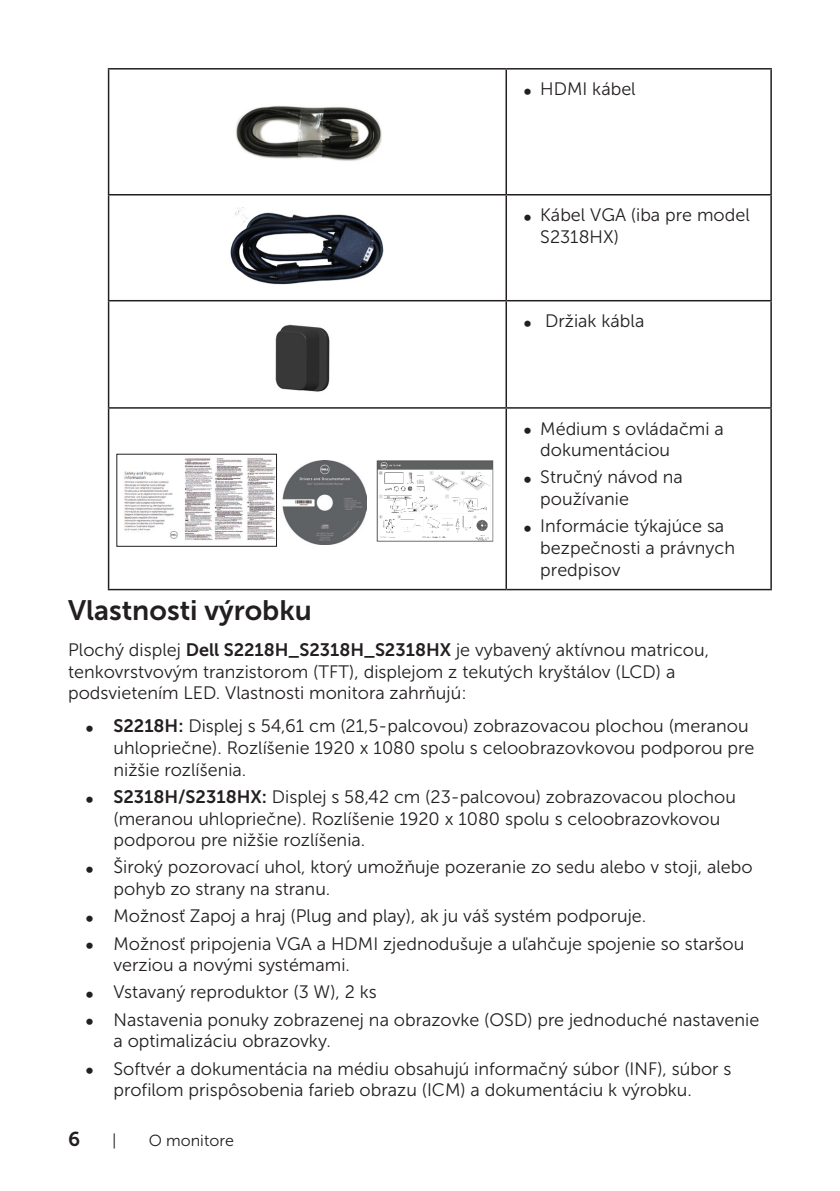
<style>
.page{position:relative;width:840px;height:1191px;background:#fff}
.page>*{position:absolute;margin:0;border:0;box-sizing:border-box;transform-origin:0 0}
.Head_2{font:28px "Museo Sans For Dell 700";color:#231f20}
.pages{font:20px "Museo Sans For Dell 700";color:#231f20}
.text{font:18px/21.6px "Museo Sans For Dell 300";color:#231f20}
.pages-2{font:16px "Museo Sans For Dell 300";color:#231f20}
.s1{font-family:"Museo Sans For Dell 700"}
</style>
<div class="page">
<hr style="left:108px;top:68px;width:398px;height:2px;background:#231f20">
<hr style="left:108px;top:70px;width:1px;height:124px;background:#231f20">
<hr style="left:506px;top:68px;width:265px;height:2px;background:#231f20">
<hr style="left:505px;top:70px;width:1px;height:124px;background:#231f20">
<hr style="left:770px;top:70px;width:1px;height:124px;background:#231f20">
<hr style="left:108px;top:194px;width:398px;height:1px;background:#231f20">
<hr style="left:108px;top:195px;width:1px;height:105px;background:#231f20">
<hr style="left:506px;top:194px;width:265px;height:1px;background:#231f20">
<hr style="left:505px;top:195px;width:1px;height:105px;background:#231f20">
<hr style="left:770px;top:195px;width:1px;height:105px;background:#231f20">
<hr style="left:108px;top:300px;width:398px;height:1px;background:#231f20">
<hr style="left:108px;top:301px;width:1px;height:106px;background:#231f20">
<hr style="left:506px;top:300px;width:265px;height:1px;background:#231f20">
<hr style="left:505px;top:301px;width:1px;height:106px;background:#231f20">
<hr style="left:770px;top:301px;width:1px;height:106px;background:#231f20">
<hr style="left:108px;top:407px;width:398px;height:2px;background:#231f20">
<hr style="left:108px;top:409px;width:1px;height:180px;background:#231f20">
<hr style="left:506px;top:407px;width:265px;height:2px;background:#231f20">
<hr style="left:505px;top:409px;width:1px;height:180px;background:#231f20">
<hr style="left:770px;top:409px;width:1px;height:180px;background:#231f20">
<hr style="left:108px;top:589px;width:398px;height:1px;background:#231f20">
<hr style="left:506px;top:589px;width:265px;height:1px;background:#231f20">
<img style="left:236px;top:106px;width:145px;height:55px">
<img style="left:230px;top:208px;width:153px;height:77px">
<img style="left:275px;top:324px;width:55px;height:68px">
<div style="left:280px;top:347px;width:21px;height:27px;background:#383838"></div>
<img style="left:276px;top:456px;width:218px;height:90px">
<img style="left:124px;top:458px;width:150px;height:83px">
<img style="left:281px;top:461px;width:85px;height:83px">
<p class="text" style="left:523px;top:79px;width:114px">∞ HDMI kábel</p>
<p class="text" style="left:540px;top:204px;width:211px;text-indent:-17px">∞ Kábel VGA (iba pre model<br>S2318HX)</p>
<p class="text" style="left:523px;top:310px;width:122px">∞ Držiak kábla</p>
<p class="text" style="left:540px;top:418px;width:185px;text-indent:-17px">∞ Médium s ovládačmi a dokumentáciou</p>
<p class="text" style="left:540px;top:466px;width:144px;text-indent:-17px">∞ Stručný návod na používanie</p>
<p class="text" style="left:540px;top:515px;width:196px;text-indent:-17px">∞ Informácie týkajúce sa bezpečnosti a právnych predpisov</p>
<p class="Head_2" style="left:68px;top:594px;width:245px">Vlastnosti výrobku</p>
<p class="text" style="left:68px;top:639px;width:642px">Plochý displej <span class="s1">Dell S2218H_S2318H_S2318HX</span> je vybavený aktívnou matricou, tenkovrstvovým tranzistorom (TFT), displejom z tekutých kryštálov (LCD) a podsvietením LED. Vlastnosti monitora zahrňujú:</p>
<p class="text" style="left:113px;top:715px;width:642px;text-indent:-28px">∞ <span class="s1">S2218H:</span> Displej s 54,61 cm (21,5-palcovou) zobrazovacou plochou (meranou uhlopriečne). Rozlíšenie 1920 x 1080 spolu s celoobrazovkovou podporou pre nižšie rozlíšenia.</p>
<p class="text" style="left:113px;top:786px;width:623px;text-indent:-28px">∞ <span class="s1">S2318H/S2318HX:</span> Displej s 58,42 cm (23-palcovou) zobrazovacou plochou (meranou uhlopriečne). Rozlíšenie 1920 x 1080 spolu s celoobrazovkovou podporou pre nižšie rozlíšenia.</p>
<p class="text" style="left:113px;top:856px;width:640px;text-indent:-28px">∞ Široký pozorovací uhol, ktorý umožňuje pozeranie zo sedu alebo v stoji, alebo pohyb zo strany na stranu.</p>
<p class="text" style="left:85px;top:905px;width:562px">∞ Možnosť Zapoj a hraj (Plug and play), ak ju váš systém podporuje.</p>
<p class="text" style="left:113px;top:932px;width:632px;text-indent:-28px">∞ Možnosť pripojenia VGA a HDMI zjednodušuje a uľahčuje spojenie so staršou verziou a novými systémami.</p>
<p class="text" style="left:85px;top:981px;width:293px">∞ Vstavaný reproduktor (3 W), 2 ks</p>
<p class="text" style="left:113px;top:1009px;width:647px;text-indent:-28px">∞ Nastavenia ponuky zobrazenej na obrazovke (OSD) pre jednoduché nastavenie a optimalizáciu obrazovky.</p>
<p class="text" style="left:113px;top:1057px;width:619px;text-indent:-28px">∞ Softvér a dokumentácia na médiu obsahujú informačný súbor (INF), súbor s profilom prispôsobenia farieb obrazu (ICM) a dokumentáciu k výrobku.</p>
<p class="pages" style="left:68px;top:1127px;width:14px">6</p>
<p class="pages-2" style="left:112px;top:1131px;width:6px">|</p>
<p class="pages-2" style="left:149px;top:1131px;width:87px">O monitore</p>
</div>
